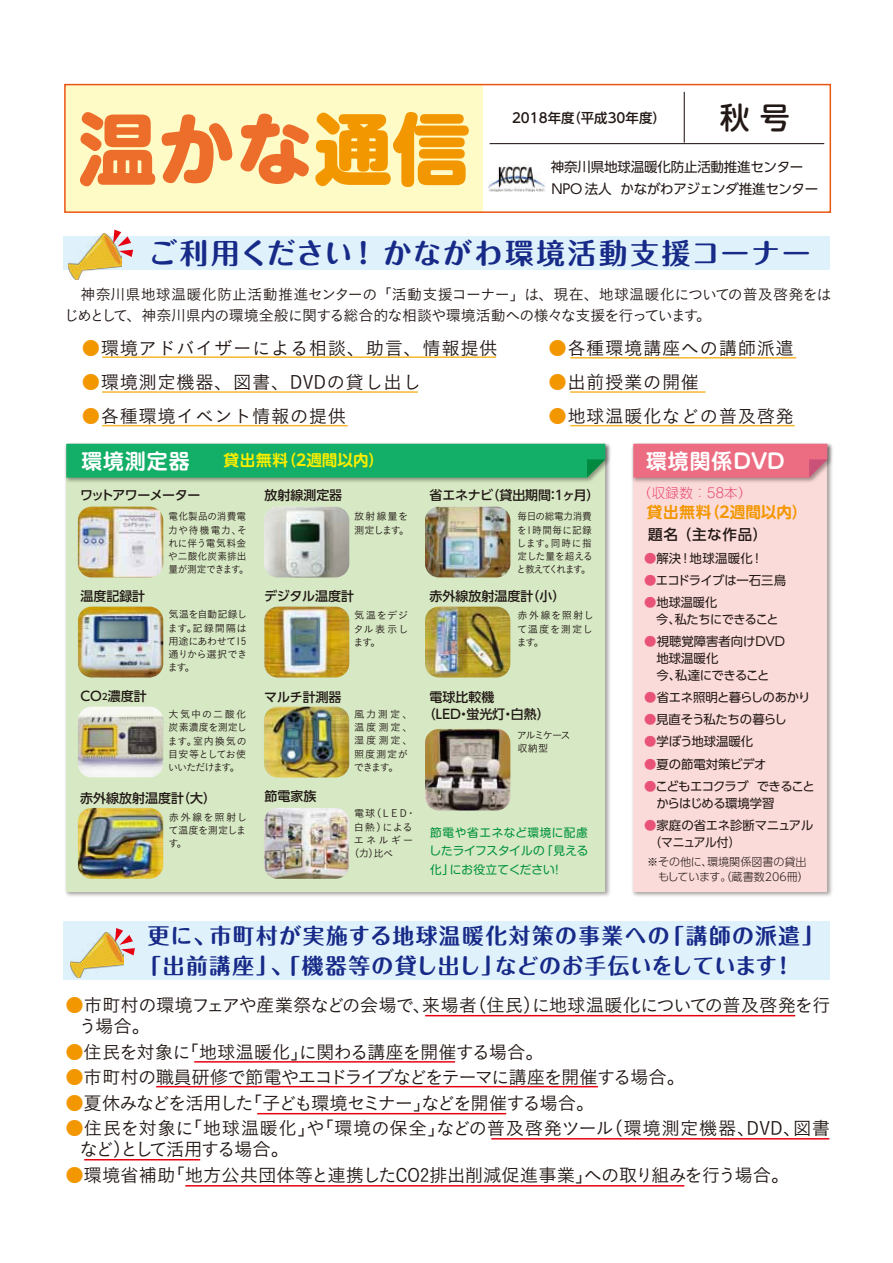
<style>
.page{position:relative;width:893px;height:1263px;background:#fff}
.page>*{position:absolute;margin:0;border:0;box-sizing:border-box;transform-origin:0 0}
.t1{font:800 78.3px "UD Shin M Go Pro";color:#ed6d2b}
.t2{font:500 30px "UD Shin M Go Pro";color:#221815}
.t3{font:700 28.5px "Maru Fo Pro";letter-spacing:.07em;color:#172a88}
.t4{font:700 21.75px/30px "Maru Fo Pro";letter-spacing:.065em;color:#172a88}
.t5{font:700 20.85px "UD Shin M Go Pro De";letter-spacing:.05em;color:#fff}
.t6{font:18.3px/21px "Koburina Go Std W3";color:#221815}
.t7{font:18.3px "Koburina Go Std W3";letter-spacing:.03em;color:#221815}
.t8{font:18.3px/21px "Koburina Go Std W3";letter-spacing:-.035em;color:#221815}
.t9{font:18.3px "Koburina Go Std W3";letter-spacing:-.055em;color:#221815}
.t10{font:18.3px "Koburina Go Std W3";letter-spacing:-.085em;color:#221815}
.t11{font:18.3px "Koburina Go Std W3";letter-spacing:-.05em;color:#221815}
.t12{font:700 15.6px "UD Shin M Go Pro De";color:#faee00}
.t13{font:700 15.6px "UD Shin M Go Pro De";color:#f39700}
.t14{font:15px/21px "Koburina Go Std W3";letter-spacing:-.03em;color:#221815}
.t15{font:500 14.55px "UD Shin Go Pro";letter-spacing:.045em;color:#221815}
.t16{font:13.5px/22px "UD Shin Go Pro";letter-spacing:-.02em;color:#221815}
.t17{font:500 13.5px "UD Shin M Go Pro";color:#221815}
.t18{font:300 13.5px "Shin M Go Pro";letter-spacing:.025em;color:#e95377}
.t19{font:500 12.9px/17.4px "UD Shin Go Pro";color:#221815}
.t20{font:500 12.9px "UD Shin Go Pro";letter-spacing:-.05em;color:#221815}
.t21{font:12.3px/16.8px "UD Shin Go Pro";letter-spacing:-.015em;color:#221815}
.t22{font:12.3px "UD Shin Go Pro";letter-spacing:-.045em;color:#221815}
.t23{font:12.3px/16.8px "UD Shin Go Pro";letter-spacing:-.055em;color:#221815}
.t24{font:11.7px/18.6px "Shin M Go Pro";letter-spacing:.02em;color:#00913a;text-align:justify}
.t25{font:300 11.1px/14.5px "UD Shin Go Pro";color:#221815}
.t26{font:10.2px/13px "Koburina Go Std W3";letter-spacing:.005em;color:#221815;text-align:justify}
.t27{font:10.2px/13px "Koburina Go Std W3";letter-spacing:.005em;color:#221815;scale:.95 1}
.t28{font:10.2px/13px "Koburina Go Std W3";letter-spacing:.165em;color:#221815}
.t29{font:10.2px/13px "Koburina Go Std W3";letter-spacing:-.145em;color:#221815}
.s1{color:#f39700}
.s2{color:#e95377}
.s3{font-size:8.85px}
</style>
<div class="page">
<div style="left:65px;top:85px;width:765px;height:127px;background:#fffbc7"></div>
<div style="left:483px;top:85px;width:347px;height:127px;background:#fff"></div>
<hr style="left:490px;top:143px;width:334px;height:1px;background:#221815">
<hr style="left:684px;top:92px;width:1px;height:51px;background:#221815">
<img style="left:489px;top:165px;width:56px;height:27px">
<div style="left:64px;top:84px;width:767px;height:129px;border:2px solid #eb5514"></div>
<img style="left:65px;top:485px;width:545px;height:411px">
<div style="left:66px;top:444px;width:539px;height:447px;background:#d6e9c4"></div>
<img style="left:65px;top:443px;width:546px;height:42px">
<img style="left:632px;top:485px;width:200px;height:411px">
<div style="left:633px;top:444px;width:194px;height:447px;background:#fbdbda"></div>
<div style="left:66px;top:444px;width:539px;height:34px;background:#13ae67"></div>
<img style="left:632px;top:443px;width:201px;height:42px">
<svg style="left:633px;top:444px;width:194px;height:34px;background:#e96e82"></svg>
<div style="left:63px;top:236px;width:767px;height:34px;background:#dff2fc"></div>
<div style="left:63px;top:922px;width:767px;height:58px;background:#dff2fc"></div>
<img style="left:78px;top:507px;width:85px;height:70px">
<img style="left:264px;top:507px;width:85px;height:70px">
<img style="left:425px;top:507px;width:85px;height:70px">
<img style="left:78px;top:607px;width:85px;height:70px">
<img style="left:264px;top:607px;width:85px;height:70px">
<img style="left:425px;top:607px;width:85px;height:70px">
<img style="left:78px;top:707px;width:85px;height:70px">
<img style="left:264px;top:707px;width:85px;height:70px">
<img style="left:425px;top:729px;width:85px;height:81px">
<img style="left:78px;top:808px;width:85px;height:71px">
<img style="left:264px;top:808px;width:85px;height:71px">
<hr style="left:102px;top:356px;width:394px;height:2px;background:#f8b62d">
<hr style="left:425px;top:1015px;width:370px;height:1px;background:#e60012">
<hr style="left:102px;top:391px;width:316px;height:2px;background:#f8b62d">
<hr style="left:102px;top:425px;width:246px;height:1px;background:#f8b62d">
<hr style="left:570px;top:357px;width:226px;height:2px;background:#f8b62d">
<hr style="left:570px;top:391px;width:135px;height:2px;background:#f8b62d">
<hr style="left:570px;top:425px;width:224px;height:1px;background:#f8b62d">
<hr style="left:194px;top:1061px;width:261px;height:1px;background:#e60012">
<hr style="left:156px;top:1086px;width:442px;height:1px;background:#e60012">
<hr style="left:257px;top:1113px;width:249px;height:1px;background:#e60012">
<hr style="left:491px;top:1138px;width:338px;height:1px;background:#e60012">
<hr style="left:84px;top:1159px;width:116px;height:1px;background:#e60012">
<hr style="left:185px;top:1185px;width:499px;height:1px;background:#e60012">
<img style="left:68px;top:234px;width:54px;height:45px">
<svg style="left:113px;top:230px;width:20px;height:27px"></svg>
<img style="left:70px;top:932px;width:53px;height:45px">
<svg style="left:115px;top:928px;width:20px;height:27px"></svg>
<h1 class="t1" style="left:79px;top:85px;width:393px">温かな<span class="s1">通信</span></h1>
<h3 class="t17" style="left:512px;top:107px;width:155px">2018年度（平成30年度）</h3>
<h2 class="t2" style="left:720px;top:93px;width:71px">秋 号</h2>
<h3 class="t16" style="left:551px;top:155px;width:269px">神奈川県地球温暖化防止活動推進センター<br>NPO 法人 かながわアジェンダ推進センター</h3>
<h3 class="t3" style="left:149px;top:230px;width:663px">ご利用ください！ かながわ環境活動支援コーナー</h3>
<h3 class="t14" style="left:64px;top:284px;width:769px">　神奈川県地球温暖化防止活動推進センターの「活動支援コーナー」は、現在、地球温暖化についての普及啓発をはじめとして、神奈川県内の環境全般に関する総合的な相談や環境活動への様々な支援を行っています。</h3>
<h3 class="t7" style="left:82px;top:334px;width:417px"><span class="s1">●</span>環境アドバイザーによる相談、助言、情報提供</h3>
<h3 class="t7" style="left:82px;top:368px;width:340px"><span class="s1">●</span>環境測定機器、図書、DVDの貸し出し</h3>
<h3 class="t7" style="left:82px;top:402px;width:266px"><span class="s1">●</span>各種環境イベント情報の提供</h3>
<h3 class="t7" style="left:548px;top:334px;width:247px"><span class="s1">●</span>各種環境講座への講師派遣</h3>
<h3 class="t7" style="left:548px;top:368px;width:152px"><span class="s1">●</span>出前授業の開催</h3>
<h3 class="t7" style="left:548px;top:402px;width:247px"><span class="s1">●</span>地球温暖化などの普及啓発</h3>
<h3 class="t5" style="left:81px;top:444px;width:110px">環境測定器</h3>
<h3 class="t12" style="left:223px;top:448px;width:162px">貸出無料（2週間以内）</h3>
<h3 class="t5" style="left:646px;top:444px;width:140px">環境関係DVD</h3>
<h3 class="t13" style="left:647px;top:499px;width:162px">貸出無料（2週間以内）</h3>
<h3 class="t18" style="left:638px;top:482px;width:115px">（収録数：58本）</h3>
<p class="t20" style="left:80px;top:485px;width:122px">ワットアワーメーター</p>
<p class="t19" style="left:264px;top:486px;width:79px">放射線測定器</p>
<p class="t19" style="left:430px;top:486px;width:171px">省エネナビ（貸出期間：1ヶ月）</p>
<p class="t27" style="left:517px;top:510px;width:82px;text-align:justify">毎日の総電力消費を1時間毎に記録します。同時に指定した量を超えると教えてくれます。</p>
<p class="t26" style="left:517px;top:609px;width:78px">赤外線を照射して温度を測定します。</p>
<p class="t26" style="left:354px;top:510px;width:57px">放射線量を測定します。</p>
<p class="t27" style="left:168px;top:510px;width:86px">電化製品の消費電力や待機電力、それに伴う電気料金や二酸化炭素排出量が測定できます。</p>
<p class="t26" style="left:168px;top:608px;width:81px">気温を自動記録します。記録間隔は用途にあわせて15通りから選択できます。</p>
<h3 class="t15" style="left:648px;top:523px;width:121px">題名 （主な作品）</h3>
<p class="t21" style="left:644px;top:549px;width:121px"><span class="s2">●</span>解決！地球温暖化！</p>
<p class="t21" style="left:644px;top:571px;width:143px"><span class="s2">●</span>エコドライブは一石三鳥</p>
<p class="t21" style="left:644px;top:594px;width:136px"><span class="s2">●</span>地球温暖化<br>　今、私たちにできること</p>
<p class="t21" style="left:644px;top:633px;width:142px"><span class="s2">●</span>視聴覚障害者向けDVD</p>
<p class="t21" style="left:656px;top:649px;width:63px">地球温暖化</p>
<p class="t22" style="left:644px;top:665px;width:127px">　今、私達にできること</p>
<p class="t22" style="left:644px;top:687px;width:168px"><span class="s2">●</span>省エネ照明と暮らしのあかり</p>
<p class="t21" style="left:644px;top:711px;width:144px"><span class="s2">●</span>見直そう私たちの暮らし</p>
<p class="t21" style="left:644px;top:733px;width:111px"><span class="s2">●</span>学ぼう地球温暖化</p>
<p class="t21" style="left:644px;top:755px;width:124px"><span class="s2">●</span>夏の節電対策ビデオ</p>
<p class="t23" style="left:644px;top:777px;width:172px"><span class="s2">●</span>こどもエコクラブ できること　からはじめる環境学習</p>
<p class="t21" style="left:644px;top:817px;width:171px"><span class="s2">●</span>家庭の省エネ診断マニュアル　（マニュアル付）</p>
<p class="t25" style="left:647px;top:854px;width:163px">※その他に、環境関係図書の貸出　もしています。（蔵書数206冊）</p>
<p class="t19" style="left:80px;top:587px;width:66px">温度記録計</p>
<p class="t19" style="left:264px;top:587px;width:91px">デジタル温度計</p>
<p class="t19" style="left:430px;top:587px;width:137px">赤外線放射温度計（小）</p>
<p class="t26" style="left:353px;top:609px;width:56px">気温をデジタル表示します。</p>
<p class="t19" style="left:80px;top:687px;width:68px">CO<span class="s3">2</span>濃度計</p>
<p class="t19" style="left:423px;top:687px;width:128px;text-indent:7px">電球比較機<br>（ＬＥＤ・蛍光灯・白熱）</p>
<p class="t29" style="left:517px;top:729px;width:55px">アルミケース収納型</p>
<p class="t19" style="left:264px;top:688px;width:79px">マルチ計測器</p>
<p class="t28" style="left:354px;top:708px;width:60px">風力測定、温度測定、湿度測定、照度測定ができます。</p>
<p class="t26" style="left:168px;top:708px;width:81px">大気中の二酸化炭素濃度を測定します。室内換気の目安等としてお使いいただけます。</p>
<p class="t19" style="left:264px;top:787px;width:53px">節電家族</p>
<p class="t19" style="left:80px;top:789px;width:137px">赤外線放射温度計（大）</p>
<p class="t26" style="left:168px;top:810px;width:80px">赤外線を照射して温度を測定します。</p>
<p class="t26" style="left:354px;top:807px;width:63px">電球（ＬＥＤ・</p>
<p class="t26" style="left:354px;top:820px;width:61px">白熱）による</p>
<p class="t26" style="left:354px;top:833px;width:61px">エネルギー</p>
<p class="t26" style="left:349px;top:846px;width:46px">（力）比べ</p>
<p class="t24" style="left:429px;top:822px;width:160px">節電や省エネなど環境に配慮したライフスタイルの「見える化」にお役立てください！</p>
<h3 class="t4" style="left:139px;top:918px;width:686px;text-indent:8px">更に、市町村が実施する地球温暖化対策の事業への「講師の派遣」「出前講座」、「機器等の貸し出し」などのお手伝いをしています！</h3>
<h3 class="t8" style="left:79px;top:994px;width:753px;text-indent:-13px"><span class="s1">●</span>市町村の環境フェアや産業祭などの会場で、来場者（住民）に地球温暖化についての普及啓発を行う場合。</h3>
<h3 class="t11" style="left:65px;top:1038px;width:480px"><span class="s1">●</span>住民を対象に「地球温暖化」に関わる講座を開催する場合。</h3>
<h3 class="t9" style="left:65px;top:1063px;width:621px"><span class="s1">●</span>市町村の職員研修で節電やエコドライブなどをテーマに講座を開催する場合。</h3>
<h3 class="t10" style="left:65px;top:1089px;width:531px"><span class="s1">●</span>夏休みなどを活用した「子ども環境セミナー」などを開催する場合。</h3>
<h3 class="t6" style="left:80px;top:1117px;width:752px;text-indent:-14px"><span class="s1">●</span>住民を対象に「地球温暖化」や「環境の保全」などの普及啓発ツール（環境測定機器、DVD、図書など）として活用する場合。</h3>
<h3 class="t6" style="left:65px;top:1164px;width:726px"><span class="s1">●</span>環境省補助「地方公共団体等と連携したCO2排出削減促進事業」への取り組みを行う場合。</h3>
</div>
